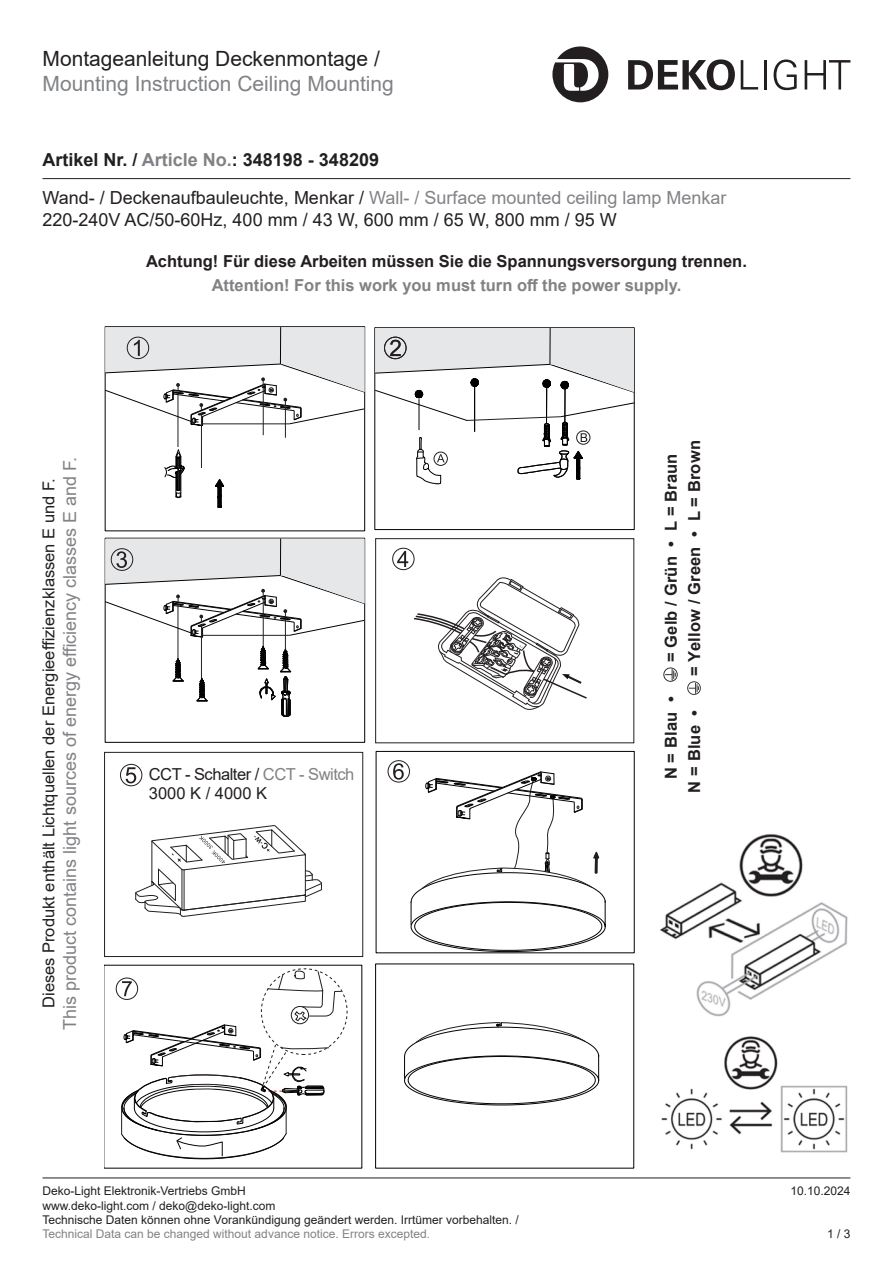
<style>
.page{position:relative;width:893px;height:1263px;background:#fff}
.page>*{position:absolute;margin:0;border:0;box-sizing:border-box;transform-origin:0 0}
.Seitenüberschrift{font:21px "Arial";color:#808285}
.Seitenüberschrift-2{font:21px "Arial";color:#231f20}
.Kurzbezeichnung{font:18px "Arial";color:#808285}
.Kurzbezeichnung-2{font:18px "Arial";color:#231f20}
.Artikel_Nummer{font:700 18px "Arial";color:#231f20}
.Kapitel_Überschrift_Deutsch{font:700 16.5px "Arial";color:#231f20}
.Fußtext{font:16.5px "Arial";color:#231f20}
.t1{font:700 16.5px "Arial";color:#808285}
.Lauftext{font:16.5px "Arial";letter-spacing:-.03em;color:#231f20}
.Lauftext-2{font:16.5px "Arial";color:#231f20}
.t2{font:12px/14.4px "Arial";color:#231f20}
.t3{font:12px "Arial";color:#808285}
.s1{color:#808285}
.s2{color:#231f20}
</style>
<div class="page">
<hr style="left:43px;top:178px;width:807px;height:1px;background:#231f20">
<svg style="left:552px;top:46px;width:56px;height:56px"></svg>
<svg style="left:628px;top:59px;width:107px;height:31px"></svg>
<svg style="left:741px;top:60px;width:17px;height:30px"></svg>
<hr style="left:764px;top:60px;width:2px;height:30px;background:#231f20">
<svg style="left:774px;top:59px;width:23px;height:31px"></svg>
<svg style="left:805px;top:60px;width:45px;height:30px"></svg>
<hr style="left:43px;top:1177px;width:807px;height:1px;background:#231f20">
<img style="left:663px;top:667px;width:15px;height:15px">
<img style="left:687px;top:681px;width:14px;height:14px">
<svg style="left:121px;top:970px;width:221px;height:189px"></svg>
<svg style="left:404px;top:1022px;width:195px;height:83px"></svg>
<div style="left:388px;top:760px;width:22px;height:22px;border:1px solid #231f20;border-radius:50%"></div>
<svg style="left:393px;top:763px;width:11px;height:17px"></svg>
<svg style="left:414px;top:577px;width:173px;height:133px"></svg>
<div style="left:375px;top:538px;width:259px;height:205px;border:1px solid #231f20"></div>
<svg style="left:411px;top:772px;width:195px;height:179px"></svg>
<hr style="left:263px;top:598px;width:1px;height:49px;background:#231f20">
<hr style="left:285px;top:619px;width:1px;height:30px;background:#231f20">
<hr style="left:178px;top:604px;width:1px;height:54px;background:#231f20">
<hr style="left:201px;top:625px;width:1px;height:54px;background:#231f20">
<svg style="left:173px;top:658px;width:11px;height:23px"></svg>
<svg style="left:258px;top:645px;width:33px;height:71px"></svg>
<svg style="left:197px;top:678px;width:11px;height:23px"></svg>
<div style="left:376px;top:751px;width:258px;height:202px;border:1px solid #030303"></div>
<div style="left:120px;top:764px;width:22px;height:22px;border:1px solid #231f20;border-radius:50%"></div>
<svg style="left:126px;top:767px;width:10px;height:16px"></svg>
<div style="left:392px;top:548px;width:22px;height:22px;border:1px solid #231f20;border-radius:50%"></div>
<svg style="left:397px;top:551px;width:11px;height:16px"></svg>
<svg style="left:105px;top:539px;width:260px;height:98px"></svg>
<svg style="left:135px;top:825px;width:187px;height:92px"></svg>
<div style="left:104px;top:752px;width:259px;height:205px;border:1px solid #231f20"></div>
<svg style="left:375px;top:328px;width:260px;height:156px"></svg>
<div style="left:116px;top:978px;width:22px;height:21px;border:1px solid #231f20;border-radius:50%"></div>
<hr style="left:263px;top:387px;width:1px;height:48px;background:#231f20">
<hr style="left:285px;top:407px;width:1px;height:31px;background:#231f20">
<hr style="left:178px;top:392px;width:1px;height:55px;background:#231f20">
<hr style="left:201px;top:413px;width:1px;height:55px;background:#231f20">
<svg style="left:164px;top:449px;width:21px;height:49px"></svg>
<svg style="left:215px;top:479px;width:9px;height:28px"></svg>
<svg style="left:105px;top:327px;width:260px;height:99px"></svg>
<img style="left:660px;top:834px;width:188px;height:183px">
<img style="left:661px;top:1036px;width:187px;height:117px">
<p class="Seitenüberschrift-2" style="left:43px;top:44px;width:339px">Montageanleitung Deckenmontage /</p>
<p class="Seitenüberschrift" style="left:43px;top:69px;width:353px">Mounting Instruction Ceiling Mounting</p>
<p class="Artikel_Nummer" style="left:43px;top:147px;width:338px">Artikel Nr. / <span class="s1">Article No.</span>: 348198 - 348209</p>
<p class="Kurzbezeichnung" style="left:43px;top:186px;width:685px"><span class="s2">Wand- / Deckenaufbauleuchte, Menkar /</span> Wall- / Surface mounted ceiling lamp Menkar</p>
<p class="Kurzbezeichnung-2" style="left:43px;top:207px;width:576px">220-240V AC/50-60Hz, 400 mm / 43 W, 600 mm / 65 W, 800 mm / 95 W</p>
<p class="Kurzbezeichnung" style="left:57px;top:1029px;width:574px;rotate:-90deg">This product contains light sources of energy efficiency classes E and F.</p>
<p class="Fußtext" style="left:37px;top:1008px;width:531px;rotate:-90deg">Dieses Produkt enthält Lichtquellen der Energieeffizienzklassen E und F.</p>
<h3 class="Kapitel_Überschrift_Deutsch" style="left:146px;top:250px;width:602px">Achtung! Für diese Arbeiten müssen Sie die Spannungsversorgung trennen.</h3>
<h3 class="t1" style="left:212px;top:274px;width:471px">Attention! For this work you must turn off the power supply.</h3>
<p class="Lauftext" style="left:149px;top:762px;width:207px">CCT - Schalter / <span class="s1">CCT - Switch</span></p>
<p class="Lauftext-2" style="left:149px;top:782px;width:120px">3000 K / 4000 K</p>
<p class="Kapitel_Überschrift_Deutsch" style="left:659px;top:662px;width:210px;rotate:-90deg">= Gelb / Grün • L = Braun</p>
<p class="Kapitel_Überschrift_Deutsch" style="left:659px;top:779px;width:85px;rotate:-90deg">N = Blau •</p>
<p class="Kapitel_Überschrift_Deutsch" style="left:683px;top:676px;width:237px;rotate:-90deg">= Yellow / Green • L = Brown</p>
<p class="Kapitel_Überschrift_Deutsch" style="left:683px;top:793px;width:85px;rotate:-90deg">N = Blue •</p>
<p class="t2" style="left:43px;top:1184px;width:205px">Deko-Light Elektronik-Vertriebs GmbH</p>
<p class="t2" style="left:790px;top:1184px;width:62px">10.10.2024</p>
<p class="t2" style="left:43px;top:1198px;width:478px">www.deko-light.com / deko@deko-light.com<br>Technische Daten können ohne Vorankündigung geändert werden. Irrtümer vorbehalten. /</p>
<p class="t3" style="left:43px;top:1226px;width:389px">Technical Data can be changed without advance notice. Errors excepted.</p>
<p class="t2" style="left:827px;top:1227px;width:25px">1 / 3</p>
</div>
